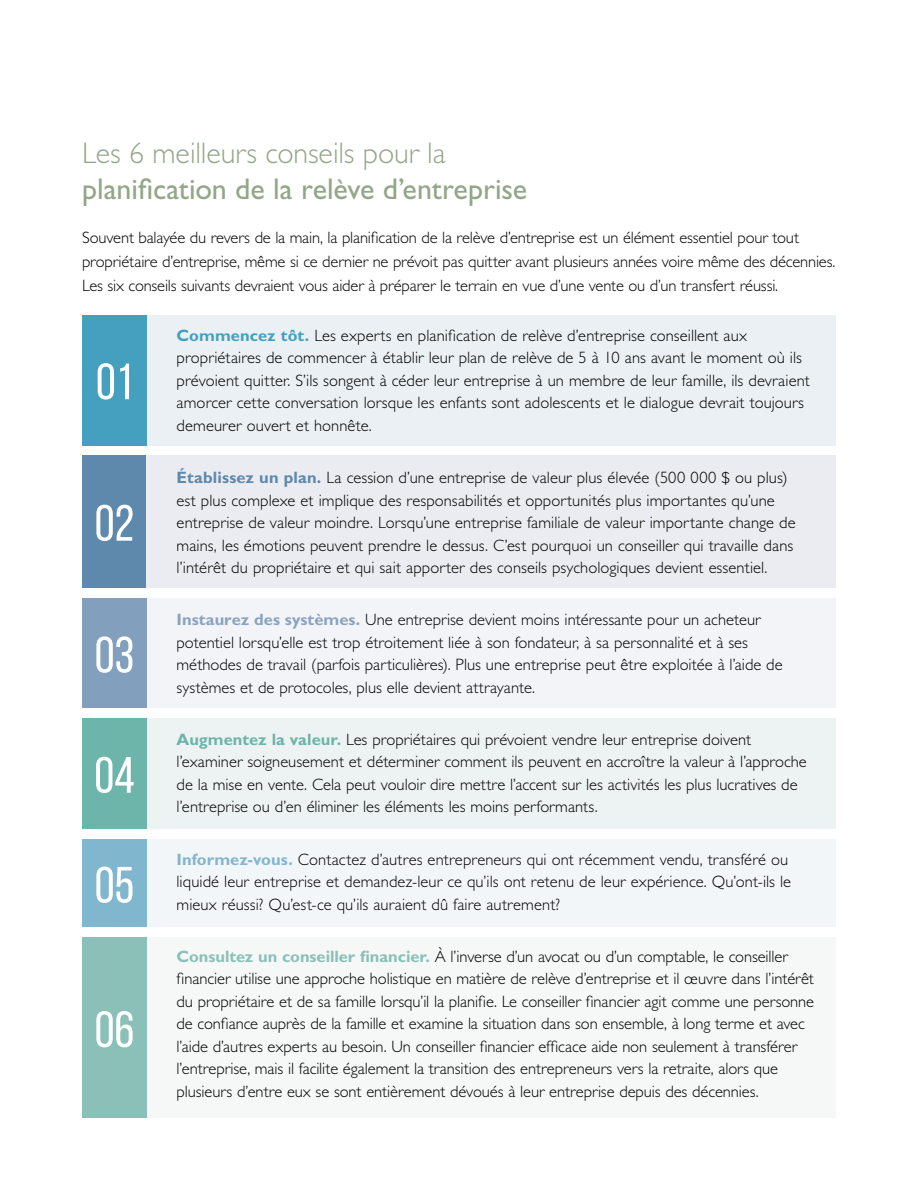
<style>
.page{position:relative;width:918px;height:1188px;background:#fff}
.page>*{position:absolute;margin:0;border:0;box-sizing:border-box;transform-origin:0 0}
.t1{font:51px "Bebas Neue";color:#fff}
.t2{font:30px/36px "Gill Sans Std";color:#93a687}
.t3{font:300 16.5px/22.5px "Gill Sans Std";color:#000}
.s1{font-weight:300}
.s2{font-weight:700;color:#45a0c0}
.s3{font-weight:700;color:#5e88ac}
.s4{font-weight:700;color:#8aa3c0}
.s5{font-weight:700;color:#6db4aa}
.s6{font-weight:700;color:#81b6cf}
.s7{font-weight:700;color:#8ac0b8}
</style>
<div class="page">
<div style="left:82px;top:455px;width:65px;height:133px;background:#5e88ac"></div>
<div style="left:147px;top:315px;width:689px;height:130px;background:#eaf0f4"></div>
<div style="left:147px;top:455px;width:689px;height:133px;background:#eaecf1"></div>
<div style="left:147px;top:599px;width:689px;height:109px;background:#f3f4f7"></div>
<div style="left:147px;top:718px;width:689px;height:111px;background:#edf3f2"></div>
<div style="left:147px;top:840px;width:689px;height:87px;background:#f3f6f9"></div>
<div style="left:147px;top:938px;width:689px;height:180px;background:#f5f8f7"></div>
<div style="left:82px;top:315px;width:65px;height:130px;background:#45a0c0"></div>
<div style="left:82px;top:599px;width:65px;height:109px;background:#829fbd"></div>
<div style="left:82px;top:718px;width:65px;height:111px;background:#6db4aa"></div>
<div style="left:82px;top:840px;width:65px;height:87px;background:#81b6cf"></div>
<div style="left:82px;top:938px;width:65px;height:180px;background:#8ac0b8"></div>
<h3 class="t2" style="left:82px;top:135px;width:447px"><span class="s1">Les 6 meilleurs conseils pour la </span>planification de la relève d’entreprise</h3>
<p class="t3" style="left:82px;top:226px;width:755px;line-height:24px">Souvent balayée du revers de la main, la planification de la relève d’entreprise est un élément essentiel pour tout propriétaire d’entreprise, même si ce dernier ne prévoit pas quitter avant plusieurs années voire même des décennies.<br>Les six conseils suivants devraient vous aider à préparer le terrain en vue d’une vente ou d’un transfert réussi.</p>
<p class="t3" style="left:177px;top:324px;width:635px"><span class="s2">Commencez tôt.</span> Les experts en planification de relève d’entreprise conseillent aux propriétaires de commencer à établir leur plan de relève de 5 à 10 ans avant le moment où ils prévoient quitter. S’ils songent à céder leur entreprise à un membre de leur famille, ils devraient amorcer cette conversation lorsque les enfants sont adolescents et le dialogue devrait toujours demeurer ouvert et honnête.</p>
<p class="t3" style="left:177px;top:466px;width:621px"><span class="s3">Établissez un plan.</span> La cession d’une entreprise de valeur plus élevée (500 000 $ ou plus) est plus complexe et implique des responsabilités et opportunités plus importantes qu’une entreprise de valeur moindre. Lorsqu’une entreprise familiale de valeur importante change de mains, les émotions peuvent prendre le dessus. C’est pourquoi un conseiller qui travaille dans l’intérêt du propriétaire et qui sait apporter des conseils psychologiques devient essentiel.</p>
<p class="t3" style="left:177px;top:609px;width:608px"><span class="s4">Instaurez des systèmes.</span> Une entreprise devient moins intéressante pour un acheteur potentiel lorsqu’elle est trop étroitement liée à son fondateur, à sa personnalité et à ses méthodes de travail (parfois particulières). Plus une entreprise peut être exploitée à l’aide de systèmes et de protocoles, plus elle devient attrayante.</p>
<p class="t3" style="left:177px;top:728px;width:632px"><span class="s5">Augmentez la valeur.</span> Les propriétaires qui prévoient vendre leur entreprise doivent l’examiner soigneusement et déterminer comment ils peuvent en accroître la valeur à l’approche de la mise en vente. Cela peut vouloir dire mettre l’accent sur les activités les plus lucratives de l’entreprise ou d’en éliminer les éléments les moins performants.</p>
<p class="t3" style="left:177px;top:848px;width:616px"><span class="s6">Informez-vous.</span> Contactez d’autres entrepreneurs qui ont récemment vendu, transféré ou liquidé leur entreprise et demandez-leur ce qu’ils ont retenu de leur expérience. Qu’ont-ils le mieux réussi? Qu’est-ce qu’ils auraient dû faire autrement?</p>
<p class="t3" style="left:177px;top:945px;width:639px"><span class="s7">Consultez un conseiller financier.</span> À l’inverse d’un avocat ou d’un comptable, le conseiller financier utilise une approche holistique en matière de relève d’entreprise et il œuvre dans l’intérêt du propriétaire et de sa famille lorsqu’il la planifie. Le conseiller financier agit comme une personne de confiance auprès de la famille et examine la situation dans son ensemble, à long terme et avec l’aide d’autres experts au besoin. Un conseiller financier efficace aide non seulement à transférer l’entreprise, mais il facilite également la transition des entrepreneurs vers la retraite, alors que plusieurs d’entre eux se sont entièrement dévoués à leur entreprise depuis des décennies.</p>
<p class="t1" style="left:96px;top:354px;width:39px">01</p>
<p class="t1" style="left:95px;top:495px;width:41px">02</p>
<p class="t1" style="left:95px;top:627px;width:41px">03</p>
<p class="t1" style="left:94px;top:747px;width:42px">04</p>
<p class="t1" style="left:95px;top:857px;width:41px">05</p>
<p class="t1" style="left:95px;top:1002px;width:41px">06</p>
</div>
